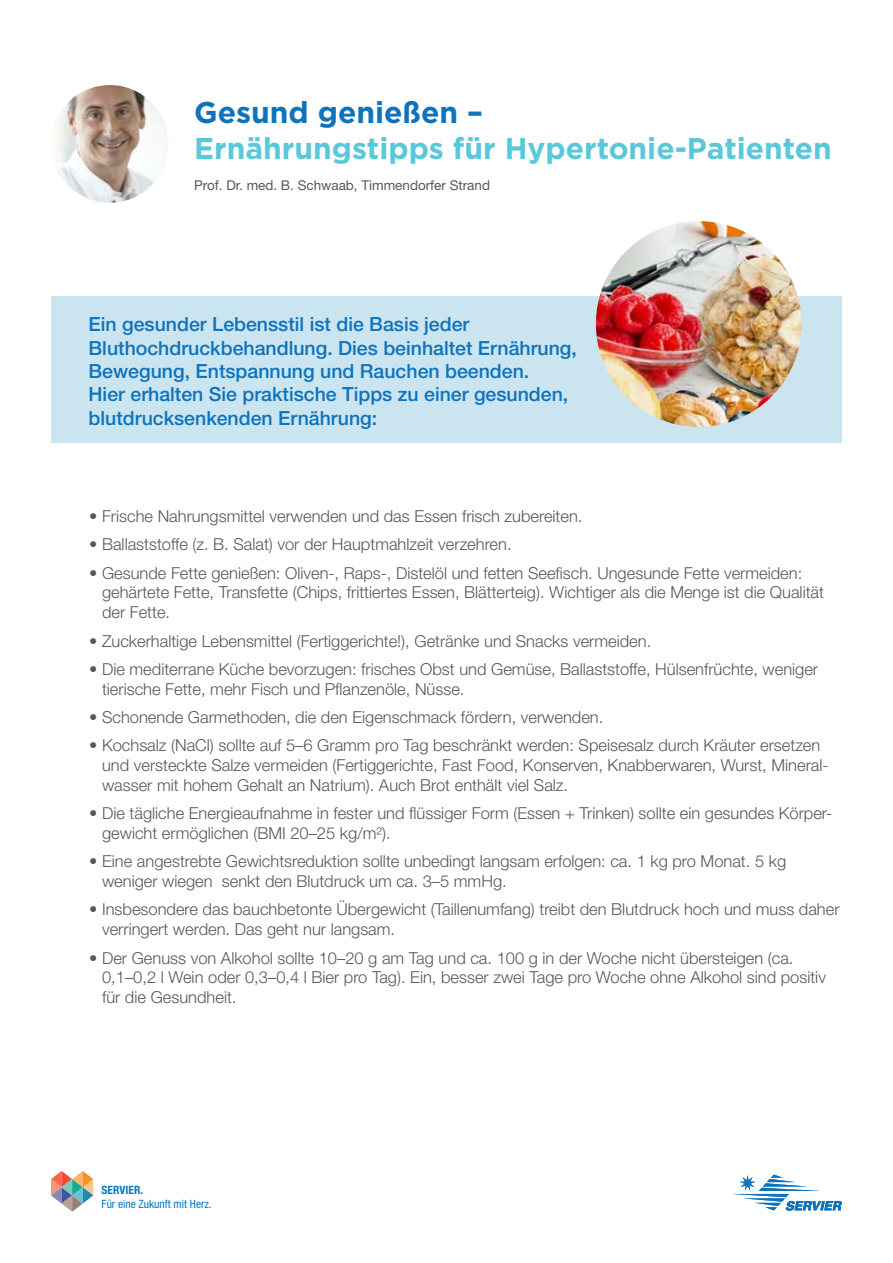
<style>
.page{position:relative;width:893px;height:1263px;background:#fff}
.page>*{position:absolute;margin:0;border:0;box-sizing:border-box;transform-origin:0 0}
.t1{font:700 30px "Gotham";color:#5ac8db}
.t2{font:700 30px "Gotham";color:#0e73bb}
.t3{font:500 19.5px/23.4px "Helvetica Neue LT Std";color:#0e73bb}
.t4{font:300 16.5px/19.8px "Helvetica Neue LT Std";color:#57585a}
.t5{font:13.5px "Helvetica Neue LT Std";color:#57585a}
.t6{font:condensed 11.4px "Helvetica Neue LT Std";color:#007ac2}
.t7{font:700 condensed 11.4px "Helvetica Neue LT Std";letter-spacing:.005em;color:#007ac2}
</style>
<div class="page">
<svg style="left:732px;top:1174px;width:110px;height:37px"></svg>
<svg style="left:51px;top:1171px;width:42px;height:41px"></svg>
<img style="left:51px;top:85px;width:118px;height:118px;border-radius:59px">
<div style="left:51px;top:296px;width:791px;height:147px;background:#cae4f0"></div>
<img style="left:596px;top:221px;width:206px;height:206px;border-radius:103px">
<h1 class="t2" style="left:194px;top:95px;width:290px">Gesund genießen –</h1>
<h1 class="t1" style="left:194px;top:131px;width:639px">Ernährungstipps für Hypertonie-Patienten</h1>
<p class="t5" style="left:194px;top:177px;width:297px">Prof. Dr. med. B. Schwaab, Timmendorfer Strand</p>
<p class="t3" style="left:89px;top:312px;width:490px">Ein gesunder Lebensstil ist die Basis jeder Bluthochdruckbehandlung. Dies beinhaltet Ernährung, Bewegung, Entspannung und Rauchen beenden.<br>Hier erhalten Sie praktische Tipps zu einer gesunden, blutdrucksenkenden Ernährung:</p>
<p class="t4" style="left:89px;top:506px;width:495px">• Frische Nahrungsmittel verwenden und das Essen frisch zubereiten.</p>
<p class="t4" style="left:89px;top:534px;width:424px">• Ballaststoffe (z. B. Salat) vor der Hauptmahlzeit verzehren.</p>
<p class="t4" style="left:102px;top:563px;width:723px;text-indent:-13px">• Gesunde Fette genießen: Oliven-, Raps-, Distelöl und fetten Seefisch. Ungesunde Fette vermeiden: gehärtete Fette, Transfette (Chips, frittiertes Essen, Blätterteig). Wichtiger als die Menge ist die Qualität der Fette.</p>
<p class="t4" style="left:89px;top:630px;width:563px">• Zuckerhaltige Lebensmittel (Fertiggerichte!), Getränke und Snacks vermeiden.</p>
<p class="t4" style="left:102px;top:659px;width:718px;text-indent:-13px">• Die mediterrane Küche bevorzugen: frisches Obst und Gemüse, Ballaststoffe, Hülsenfrüchte, weniger tierische Fette, mehr Fisch und Pflanzenöle, Nüsse.</p>
<p class="t4" style="left:89px;top:707px;width:516px">• Schonende Garmethoden, die den Eigenschmack fördern, verwenden.</p>
<p class="t4" style="left:102px;top:735px;width:728px;text-indent:-13px">• Kochsalz (NaCl) sollte auf 5–6 Gramm pro Tag beschränkt werden: Speisesalz durch Kräuter ersetzen und versteckte Salze vermeiden (Fertiggerichte, Fast Food, Konserven, Knabberwaren, Wurst, Mineral&shy;wasser mit hohem Gehalt an Natrium). Auch Brot enthält viel Salz.</p>
<p class="t4" style="left:102px;top:803px;width:732px;text-indent:-13px">• Die tägliche Energieaufnahme in fester und flüssiger Form (Essen + Trinken) sollte ein gesundes Körper&shy;gewicht ermöglichen (BMI 20–25 kg/m²).</p>
<p class="t4" style="left:102px;top:851px;width:686px;text-indent:-13px">• Eine angestrebte Gewichtsreduktion sollte unbedingt langsam erfolgen: ca. 1 kg pro Monat. 5 kg weniger wiegen senkt den Blutdruck um ca. 3–5 mmHg.</p>
<p class="t4" style="left:102px;top:899px;width:739px;text-indent:-13px">• Insbesondere das bauchbetonte Übergewicht (Taillenumfang) treibt den Blutdruck hoch und muss daher verringert werden. Das geht nur langsam.</p>
<p class="t4" style="left:102px;top:947px;width:725px;text-indent:-13px">• Der Genuss von Alkohol sollte 10–20 g am Tag und ca. 100 g in der Woche nicht übersteigen (ca.<br>0,1–0,2 l Wein oder 0,3–0,4 l Bier pro Tag). Ein, besser zwei Tage pro Woche ohne Alkohol sind positiv für die Gesundheit.</p>
<p class="t7" style="left:102px;top:1183px;width:43px">SERVIER.</p>
<p class="t6" style="left:102px;top:1197px;width:112px">Für eine Zukunft mit Herz.</p>
</div>
